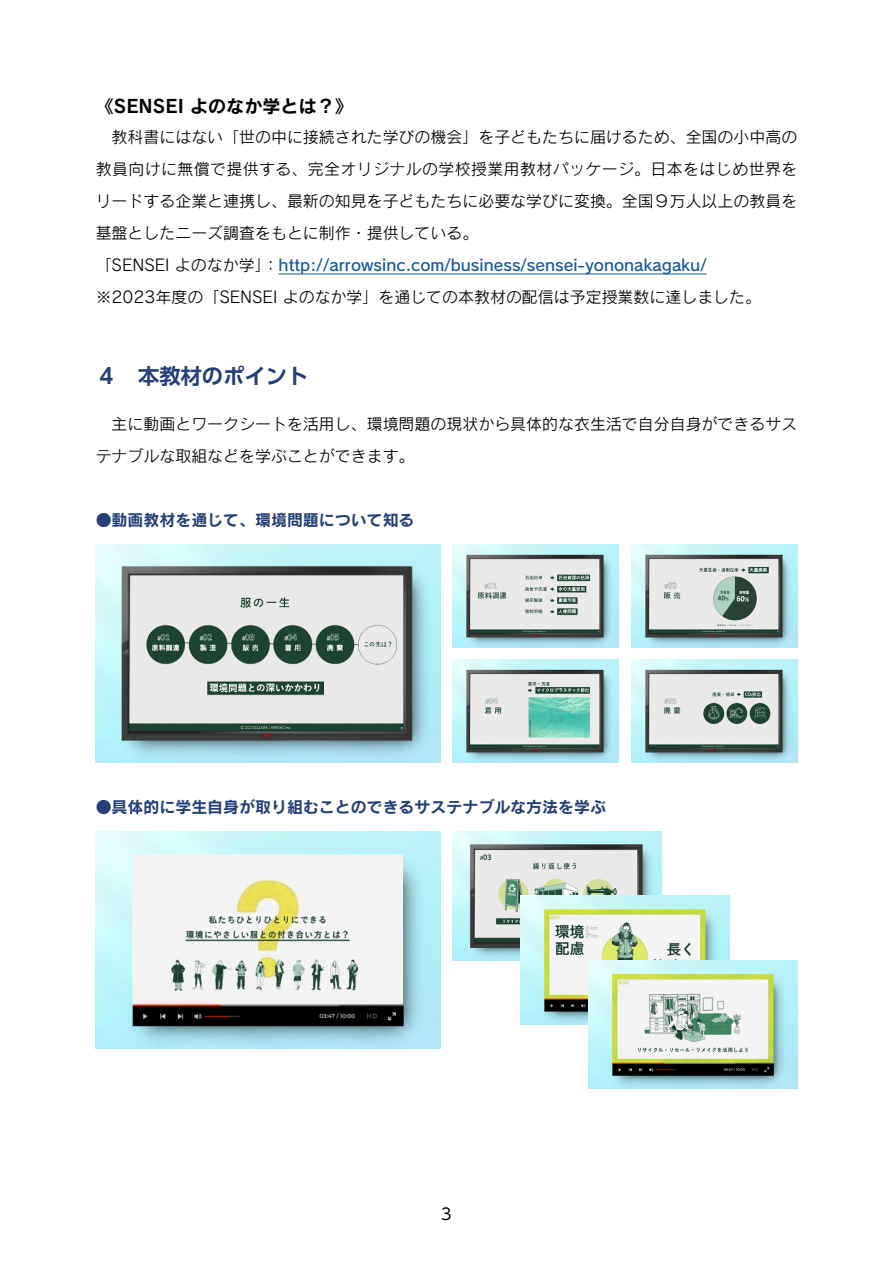
<style>
.page{position:relative;width:893px;height:1263px;background:#fff}
.page>*{position:absolute;margin:0;border:0;box-sizing:border-box;transform-origin:0 0}
.t1{font:700 21.3px "UD Shin Go Pr 6 N De";color:#253f77}
.t2{font:18px "Rodin Pro N B";color:#000}
.t3{font:15.9px/32px "Rodin Pro N M";color:#000;text-align:justify}
.t4{font:15.9px "Rodin Pro N DB";color:#15599f}
.t5{font:15.9px "Rodin Pro N B";color:#253f77}
.t6{font:15.9px "UD Shin Go Pr 6 N";color:#000}
.s1{font-family:"Rodin Pro N M";color:#000}
</style>
<div class="page">
<hr style="left:279px;top:274px;width:428px;height:1px;background:#15599f">
<svg style="left:440px;top:545px;width:357px;height:217px"></svg>
<img style="left:96px;top:545px;width:344px;height:217px">
<img style="left:453px;top:545px;width:166px;height:102px">
<img style="left:631px;top:545px;width:166px;height:102px">
<img style="left:453px;top:660px;width:166px;height:102px">
<img style="left:631px;top:660px;width:166px;height:102px">
<img style="left:96px;top:832px;width:344px;height:217px">
<img style="left:453px;top:832px;width:208px;height:129px">
<img style="left:521px;top:896px;width:208px;height:129px">
<img style="left:588px;top:960px;width:209px;height:129px">
<p class="t2" style="left:96px;top:94px;width:259px">《SENSEI よのなか学とは？》</p>
<p class="t3" style="left:96px;top:121px;width:703px">　教科書にはない「世の中に接続された学びの機会」を子どもたちに届けるため、全国の小中高の教員向けに無償で提供する、完全オリジナルの学校授業用教材パッケージ。日本をはじめ世界をリードする企業と連携し、最新の知見を子どもたちに必要な学びに変換。全国9万人以上の教員を基盤としたニーズ調査をもとに制作・提供している。</p>
<p class="t4" style="left:96px;top:254px;width:612px"><span class="s1">「SENSEI よのなか学」：</span>http://arrowsinc.com/business/sensei-yononakagaku/</p>
<p class="t3" style="left:96px;top:280px;width:667px">※2023年度の「SENSEI よのなか学」を通じての本教材の配信は予定授業数に達しました。</p>
<h1 class="t1" style="left:96px;top:359px;width:214px">4　本教材のポイント</h1>
<p class="t3" style="left:96px;top:408px;width:703px">　主に動画とワークシートを活用し、環境問題の現状から具体的な衣生活で自分自身ができるサステナブルな取組などを学ぶことができます。</p>
<p class="t5" style="left:96px;top:509px;width:320px">●動画教材を通じて、環境問題について知る</p>
<p class="t5" style="left:96px;top:796px;width:512px">●具体的に学生自身が取り組むことのできるサステナブルな方法を学ぶ</p>
<p class="t6" style="left:441px;top:1201px;width:12px">3</p>
</div>
